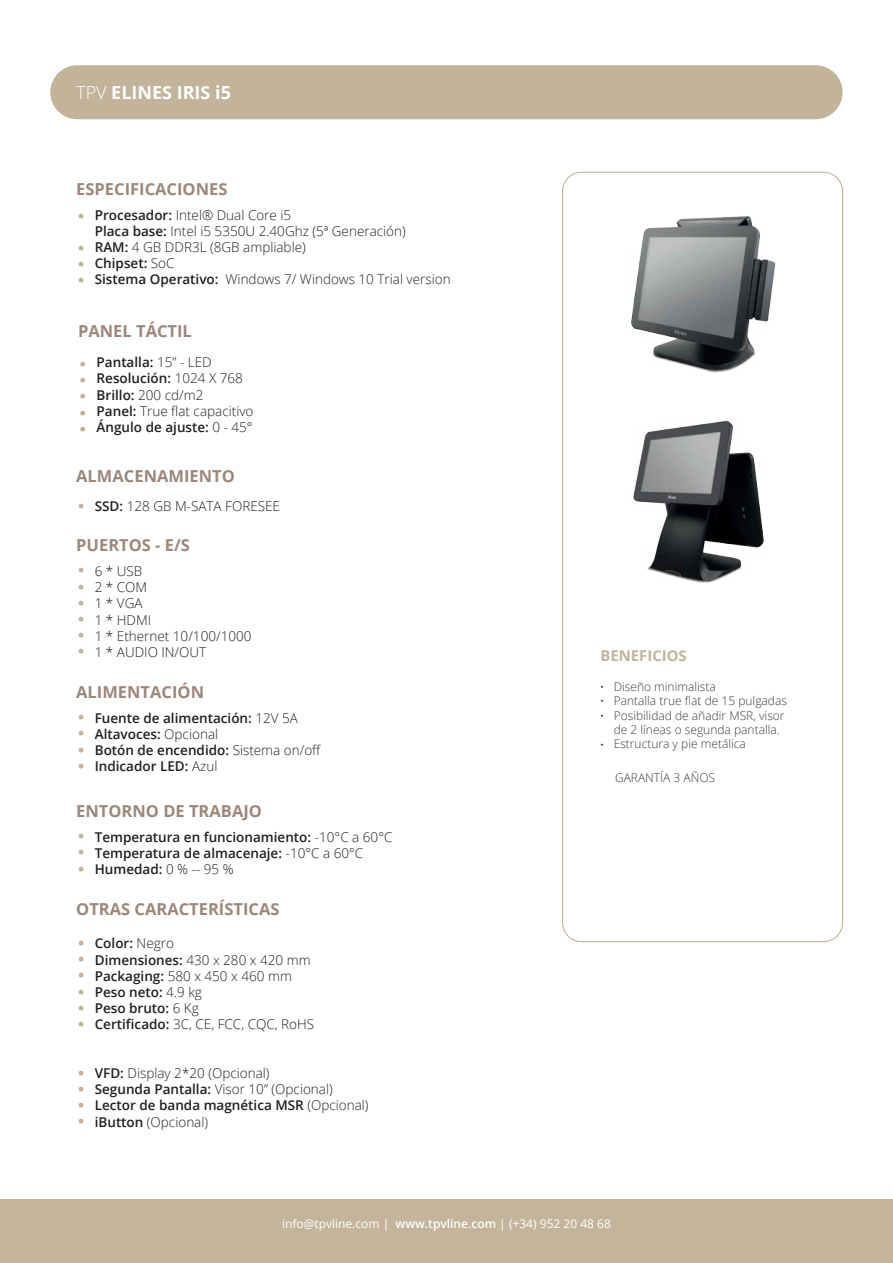
<style>
.page{position:relative;width:893px;height:1263px;background:#fff}
.page>*{position:absolute;margin:0;border:0;box-sizing:border-box;transform-origin:0 0}
.t1{font:700 18px "Open Sans";color:#fff}
.t2{font:700 16.5px "Open Sans";color:#9d877a}
.t3{font:700 14.85px "Open Sans";color:#c3b49b}
.t4{font:600 13.5px/16.2px "Open Sans";color:#231f20}
.t5{font:300 13.5px/16.2px "Open Sans";color:#231f20}
.t6{font:300 13.5px/16.2px "Helvetica LT Std";color:#c2b39a;text-align:justify}
.t7{font:300 12px/14.4px "Open Sans";color:#3e3e3f}
.t8{font:12px "Open Sans";color:#fff}
.t9{font:700 12px/14.5px "Open Sans";color:#3e3e3f;text-align:justify}
.s1{font-weight:300}
.s2{font-weight:600}
</style>
<div class="page">
<div style="left:50px;top:65px;width:793px;height:54px;background:#c2b39a;border-radius:27px"></div>
<div style="left:0;top:1199px;width:893px;height:64px;background:#c3b49b"></div>
<img style="left:633px;top:420px;width:131px;height:163px">
<img style="left:631px;top:216px;width:144px;height:155px">
<h1 class="t1" style="left:76px;top:79px;width:156px"><span class="s1">TPV</span> ELINES IRIS i5</h1>
<p class="t2" style="left:76px;top:177px;width:153px">ESPECIFICACIONES</p>
<p class="t6" style="left:78px;top:207px;width:8px">•</p>
<p class="t6" style="left:78px;top:240px;width:8px">• • •</p>
<p class="t5" style="left:95px;top:206px;width:357px"><span class="s2">Procesador:</span> Intel® Dual Core i5<br><span class="s2">Placa base:</span> Intel i5 5350U 2.40Ghz (5ª Generación)<br><span class="s2">RAM:</span> 4 GB DDR3L (8GB ampliable)<br><span class="s2">Chipset:</span> SoC<br><span class="s2">Sistema Operativo:</span> Windows 7/ Windows 10 Trial version</p>
<p class="t2" style="left:78px;top:319px;width:115px">PANEL TÁCTIL</p>
<p class="t6" style="left:80px;top:356px;width:8px">• • • • •</p>
<p class="t4" style="left:97px;top:354px;width:158px">Pantalla: <span class="s1">15” - LED<br></span>Resolución: <span class="s1">1024 X 768<br></span>Brillo: <span class="s1">200 cd/m2<br></span>Panel: <span class="s1">True flat capacitivo<br></span>Ángulo de ajuste: <span class="s1">0 - 45°</span></p>
<p class="t2" style="left:76px;top:464px;width:160px">ALMACENAMIENTO</p>
<p class="t6" style="left:78px;top:498px;width:8px">•</p>
<p class="t5" style="left:95px;top:498px;width:187px"><span class="s2">SSD:</span> 128 GB M-SATA FORESEE</p>
<p class="t2" style="left:76px;top:534px;width:115px">PUERTOS - E/S</p>
<p class="t6" style="left:78px;top:562px;width:8px">• • • • • •</p>
<p class="t5" style="left:95px;top:563px;width:158px">6 * USB<br>2 * COM<br>1 * VGA<br>1 * HDMI<br>1 * Ethernet 10/100/1000<br>1 * AUDIO IN/OUT</p>
<p class="t2" style="left:76px;top:680px;width:129px">ALIMENTACIÓN</p>
<p class="t6" style="left:78px;top:709px;width:8px">• • • •</p>
<p class="t4" style="left:95px;top:709px;width:228px">Fuente de alimentación: <span class="s1">12V 5A<br></span>Altavoces: <span class="s1">Opcional<br></span>Botón de encendido: <span class="s1">Sistema on/off<br></span>Indicador LED: <span class="s1">Azul</span></p>
<p class="t2" style="left:76px;top:799px;width:187px">ENTORNO DE TRABAJO</p>
<p class="t6" style="left:78px;top:828px;width:8px">• • •</p>
<p class="t4" style="left:95px;top:828px;width:299px">Temperatura en funcionamiento: <span class="s1">-10°C a 60°C<br></span>Temperatura de almacenaje: <span class="s1">-10°C a 60°C<br></span>Humedad: <span class="s1">0 % -- 95 %</span></p>
<p class="t2" style="left:76px;top:897px;width:205px">OTRAS CARACTERÍSTICAS</p>
<p class="t6" style="left:78px;top:935px;width:8px">• • • • • •</p>
<p class="t6" style="left:78px;top:1064px;width:8px">• • • •</p>
<p class="t4" style="left:95px;top:935px;width:221px">Color: <span class="s1">Negro<br></span>Dimensiones: <span class="s1">430 x 280 x 420 mm<br></span>Packaging: <span class="s1">580 x 450 x 460 mm<br></span>Peso neto: <span class="s1">4.9 kg<br></span>Peso bruto: <span class="s1">6 Kg<br></span>Certificado: <span class="s1">3C, CE, FCC, CQC, RoHS</span></p>
<p class="t5" style="left:95px;top:1065px;width:275px"><span class="s2">VFD:</span> Display 2*20 (Opcional)<br><span class="s2">Segunda Pantalla:</span> Visor 10” (Opcional)<br><span class="s2">Lector de banda magnética MSR</span> (Opcional) <span class="s2">iButton</span> (Opcional)</p>
<p class="t3" style="left:600px;top:645px;width:88px">BENEFICIOS</p>
<p class="t7" style="left:614px;top:679px;width:175px">Diseño minimalista<br>Pantalla true flat de 15 pulgadas<br>Posibilidad de añadir MSR, visor de 2 líneas o segunda pantalla.<br>Estructura y pie metálica</p>
<p class="t7" style="left:615px;top:770px;width:102px">GARANTÍA 3 AÑOS</p>
<p class="t9" style="left:600px;top:679px;width:5px">· · ·</p>
<p class="t9" style="left:600px;top:737px;width:5px">·</p>
<p class="t8" style="left:282px;top:1215px;width:330px">info@tpvline.com | <span class="s2">www.tpvline.com</span> | (+34) 952 20 48 68</p>
</div>
